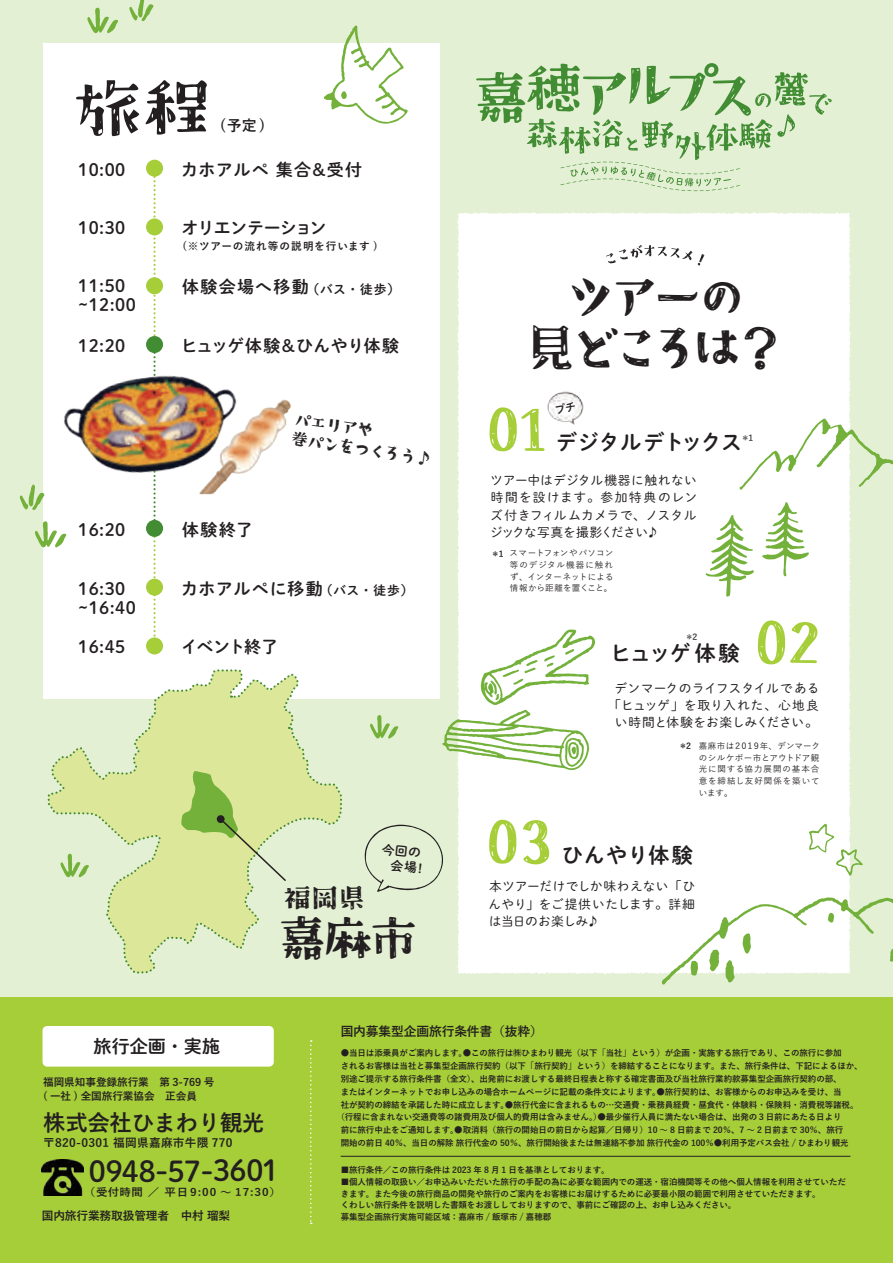
<style>
.page{position:relative;width:893px;height:1263px;background:#fff}
.page>*{position:absolute;margin:0;border:0;box-sizing:border-box;transform-origin:0 0}
.t1{font:68.1px "craftmincho";color:#231f20}
.t2{font:55.35px "craftmincho";color:#a6ce39}
.t3{font:49.95px/51px "craftmincho";letter-spacing:-.14em;color:#231f20;text-align:center}
.t4{font:48.9px "craftmincho";color:#231f20}
.t5{font:28.65px "DNP Shuei M Go Std B";letter-spacing:-.02em;color:#231f20}
.t6{font:27.6px "craftmincho";color:#231f20}
.t7{font:700 22.35px "Yu Gothic";letter-spacing:-.01em;color:#231f20}
.t8{font:21.3px "DNP Shuei M Go Std B";letter-spacing:-.005em;color:#231f20}
.t9{font:21.3px "DNP Shuei M Go Std B";letter-spacing:-.04em;color:#231f20}
.t10{font:18px "DNP Shuei M Go Std B";color:#231f20}
.t11{font:16.95px/19.2px "DNP Shuei M Go Std B";letter-spacing:.025em;color:#231f20}
.t12{font:16.95px "DNP Shuei M Go Std B";letter-spacing:.05em;color:#231f20}
.t13{font:16.95px/19.2px "craftmincho";color:#231f20}
.t14{font:16.95px "DNP Shuei M Go Std B";letter-spacing:.075em;color:#231f20}
.t15{font:16.95px "DNP Shuei M Go Std B";letter-spacing:-.01em;color:#231f20}
.t16{font:16.95px "DNP Shuei M Go Std B";letter-spacing:.065em;color:#231f20}
.t17{font:16.95px "DNP Shuei M Go Std B";letter-spacing:-.05em;color:#231f20}
.t18{font:700 14.85px "Yu Gothic";color:#231f20}
.t19{font:12.75px/17px "DNP Shuei M Go Std L";letter-spacing:.015em;color:#231f20;text-align:justify}
.t20{font:12.75px/17px "DNP Shuei M Go Std L";letter-spacing:-.005em;color:#231f20;text-align:center}
.t21{font:700 12.75px "Yu Gothic";letter-spacing:-.01em;color:#231f20}
.t22{font:12.75px/14.9px "DNP Shuei M Go Std B";color:#231f20;text-align:right}
.t23{font:700 11.7px "Yu Gothic";letter-spacing:.025em;color:#231f20}
.t24{font:700 11.7px "Yu Gothic";letter-spacing:-.01em;color:#231f20}
.t25{font:700 10.65px/13.8px "Yu Gothic";letter-spacing:-.005em;color:#231f20}
.t26{font:700 10.65px "Yu Gothic";letter-spacing:.08em;color:#231f20;scale:1.08 1}
.t27{font:700 10.65px "Yu Gothic";letter-spacing:.08em;color:#231f20}
.t28{font:700 8.55px/11.7px "Yu Gothic";letter-spacing:-.01em;color:#231f20}
.t29{font:500 8.55px/11.7px "Yu Gothic";letter-spacing:.06em;color:#231f20;text-align:justify}
.t30{font:700 8.55px "Yu Gothic";color:#3e3e3f}
.s1{font-size:12.75px}
</style>
<div class="page">
<div style="left:0;top:0;width:893px;height:1050px;background:#e4f0d4"></div>
<div style="left:0;top:997px;width:893px;height:266px;background:#a6ce39"></div>
<div style="left:43px;top:43px;width:397px;height:655px;background:#fff"></div>
<div style="left:457px;top:212px;width:393px;height:762px;background:#fff"></div>
<div style="left:43px;top:1026px;width:231px;height:40px;background:#fff;border-radius:5px"></div>
<div style="left:654px;top:526px;width:32px;height:13px;background:#fff"></div>
<div style="left:612px;top:520px;width:15px;height:19px;background:#fff"></div>
<div style="left:685px;top:322px;width:15px;height:13px;background:#fff"></div>
<div style="left:681px;top:850px;width:26px;height:14px;background:#fff"></div>
<div style="left:689px;top:880px;width:25px;height:11px;background:#fff"></div>
<div style="left:689px;top:896px;width:25px;height:15px;background:#fff"></div>
<div style="left:649px;top:654px;width:25px;height:9px;background:#fff"></div>
<hr style="left:646px;top:675px;width:25px;height:4px;background:#fff">
<div style="left:645px;top:690px;width:26px;height:9px;background:#fff"></div>
<div style="left:654px;top:619px;width:25px;height:14px;background:#fff"></div>
<div style="left:613px;top:613px;width:14px;height:14px;background:#fff"></div>
<div style="left:685px;top:415px;width:13px;height:14px;background:#fff"></div>
<img style="left:547px;top:391px;width:37px;height:34px">
<svg style="left:365px;top:824px;width:78px;height:68px"></svg>
<svg style="left:47px;top:669px;width:296px;height:305px"></svg>
<svg style="left:705px;top:515px;width:49px;height:82px;background:#d8e9c9"></svg>
<svg style="left:762px;top:502px;width:47px;height:74px;background:#daeacb"></svg>
<svg style="left:739px;top:418px;width:154px;height:72px"></svg>
<svg style="left:809px;top:823px;width:54px;height:52px"></svg>
<svg style="left:442px;top:629px;width:153px;height:141px;background:#e4f0da"></svg>
<svg style="left:324px;top:25px;width:84px;height:99px"></svg>
<svg style="left:661px;top:897px;width:232px;height:88px"></svg>
<svg style="left:35px;top:521px;width:32px;height:27px"></svg>
<svg style="left:370px;top:715px;width:29px;height:24px"></svg>
<svg style="left:60px;top:854px;width:29px;height:24px"></svg>
<svg style="left:87px;top:8px;width:31px;height:26px"></svg>
<svg style="left:20px;top:484px;width:25px;height:26px"></svg>
<svg style="left:129px;top:0;width:25px;height:21px"></svg>
<svg style="left:153px;top:537px;width:3px;height:100px"></svg>
<svg style="left:153px;top:177px;width:3px;height:159px"></svg>
<hr style="left:341px;top:1156px;width:509px;height:1px;background:#231f20">
<div style="left:146px;top:160px;width:17px;height:17px;background:#a6ce39;border-radius:50%"></div>
<div style="left:146px;top:218px;width:17px;height:17px;background:#a6ce39;border-radius:50%"></div>
<div style="left:146px;top:277px;width:17px;height:17px;background:#a6ce39;border-radius:50%"></div>
<div style="left:146px;top:336px;width:17px;height:17px;background:#428d33;border-radius:50%"></div>
<div style="left:146px;top:579px;width:17px;height:17px;background:#a6ce39;border-radius:50%"></div>
<div style="left:146px;top:637px;width:17px;height:17px;background:#a6ce39;border-radius:50%"></div>
<div style="left:146px;top:520px;width:17px;height:17px;background:#428d33;border-radius:50%"></div>
<svg style="left:153px;top:353px;width:3px;height:167px"></svg>
<svg style="left:476px;top:63px;width:356px;height:128px"></svg>
<img style="left:249px;top:399px;width:42px;height:72px">
<img style="left:42px;top:1159px;width:42px;height:36px">
<svg style="left:606px;top:245px;width:98px;height:21px;background:#e6e5e5"></svg>
<svg style="left:180px;top:771px;width:107px;height:111px;background:#c7db8d"></svg>
<div style="left:217px;top:815px;width:8px;height:8px;background:#231f20;border-radius:50%"></div>
<svg style="left:310px;top:1040px;width:2px;height:184px"></svg>
<img style="left:64px;top:354px;width:185px;height:143px">
<svg style="left:555px;top:402px;width:21px;height:12px"></svg>
<h1 class="t1" style="left:76px;top:71px;width:137px">旅程</h1>
<h3 class="t18" style="left:220px;top:117px;width:47px">(予定 )</h3>
<h3 class="t11" style="left:78px;top:159px;width:49px">10:00</h3>
<h3 class="t16" style="left:181px;top:157px;width:183px">カホアルペ 集合＆受付</h3>
<h3 class="t11" style="left:78px;top:218px;width:49px">10:30</h3>
<h3 class="t17" style="left:182px;top:215px;width:147px">オリエンテーション</h3>
<p class="t27" style="left:182px;top:240px;width:197px">(※ツアーの流れ等の説明を行います )</p>
<h3 class="t11" style="left:78px;top:276px;width:59px">11:50 ~12:00</h3>
<h3 class="t14" style="left:182px;top:274px;width:220px">体験会場へ移動<span class="s1">（バス・徒歩）</span></h3>
<h3 class="t11" style="left:78px;top:335px;width:49px">12:20</h3>
<h3 class="t15" style="left:181px;top:333px;width:220px">ヒュッゲ体験＆ひんやり体験</h3>
<h3 class="t11" style="left:78px;top:519px;width:49px">16:20</h3>
<h3 class="t11" style="left:182px;top:519px;width:72px">体験終了</h3>
<h3 class="t13" style="left:296px;top:410px;width:144px;rotate:9deg">パエリアや<br>巻パンをつくろう♪</h3>
<h3 class="t11" style="left:78px;top:578px;width:59px">16:30 ~16:40</h3>
<h3 class="t12" style="left:181px;top:576px;width:234px">カホアルペに移動<span class="s1">（バス・徒歩）</span></h3>
<h3 class="t11" style="left:78px;top:637px;width:49px">16:45</h3>
<h3 class="t11" style="left:181px;top:637px;width:99px">イベント終了</h3>
<h3 class="t22" style="left:383px;top:841px;width:43px;rotate:6deg">今回の会場!</h3>
<h3 class="t6" style="left:284px;top:883px;width:84px">福岡県</h3>
<h3 class="t4" style="left:279px;top:912px;width:141px">嘉麻市</h3>
<h3 class="t3" style="left:527px;top:272px;width:258px">ツアーの<br>見どころは？</h3>
<h2 class="t2" style="left:485px;top:399px;width:67px">01</h2>
<h3 class="t9" style="left:556px;top:426px;width:188px">デジタルデトックス</h3>
<p class="t30" style="left:741px;top:433px;width:14px">＊1</p>
<h3 class="t19" style="left:490px;top:472px;width:209px">ツアー中はデジタル機器に触れない時間を設けます。参加特典のレンズ付きフィルムカメラで、ノスタルジックな写真を撮影ください♪</h3>
<p class="t29" style="left:509px;top:546px;width:105px">スマートフォンやパソコン等のデジタル機器に触れず、インターネットによる情報から距離を置くこと。</p>
<p class="t28" style="left:491px;top:548px;width:14px">＊1</p>
<p class="t30" style="left:685px;top:632px;width:14px">＊2</p>
<h3 class="t8" style="left:610px;top:637px;width:131px">ヒュッゲ体験</h3>
<h2 class="t2" style="left:753px;top:612px;width:72px">02</h2>
<h3 class="t20" style="left:608px;top:679px;width:212px">デンマークのライフスタイルである「ヒュッゲ」を取り入れた、心地良い時間と体験をお楽しみください。</h3>
<h2 class="t2" style="left:484px;top:811px;width:73px">03</h2>
<p class="t28" style="left:679px;top:740px;width:14px">＊2</p>
<p class="t29" style="left:699px;top:739px;width:123px">嘉麻市は２０１９年、デンマークのシルケボー市とアウトドア観光に関する協力展開の基本合意を締結し友好関係を築いています。</p>
<h3 class="t8" style="left:562px;top:839px;width:133px">ひんやり体験</h3>
<h3 class="t19" style="left:488px;top:878px;width:208px">本ツアーだけでしか味わえない「ひんやり」をご提供いたします。詳細は当日のお楽しみ♪</h3>
<h3 class="t10" style="left:94px;top:1033px;width:128px">旅行企画・実施</h3>
<p class="t25" style="left:43px;top:1075px;width:173px">福岡県知事登録旅行業　第 3-769 号( 一社 ) 全国旅行業協会　正会員</p>
<h3 class="t7" style="left:43px;top:1110px;width:223px">株式会社ひまわり観光</h3>
<h3 class="t23" style="left:43px;top:1136px;width:191px">〒820-0301 福岡県嘉麻市牛隈 770</h3>
<h3 class="t5" style="left:89px;top:1150px;width:192px">0948-57-3601</h3>
<p class="t26" style="left:84px;top:1185px;width:184px">（受付時間／ 平日9:00 ～ 17:30）</p>
<h3 class="t24" style="left:42px;top:1209px;width:190px">国内旅行業務取扱管理者　中村 瑠梨</h3>
<h3 class="t21" style="left:341px;top:1024px;width:204px">国内募集型企画旅行条件書（抜粋）</h3>
<p class="t28" style="left:341px;top:1048px;width:502px">●当日は添乗員がご案内します。●この旅行は㈱ひまわり観光（以下「当社」という）が企画・実施する旅行であり、この旅行に参加</p>
<p class="t28" style="left:341px;top:1060px;width:524px">されるお客様は当社と募集型企画旅行契約（以下「旅行契約」という）を締結することになります。また、旅行条件は、下記によるほか、</p>
<p class="t28" style="left:341px;top:1073px;width:502px">別途ご提示する旅行条件書（全文）、出発前にお渡しする最終日程表と称する確定書面及び当社旅行業約款募集型企画旅行契約の部、</p>
<p class="t28" style="left:341px;top:1086px;width:502px">またはインターネットでお申し込みの場合ホームページに記載の条件文によります。●旅行契約は、お客様からのお申込みを受け、当</p>
<p class="t28" style="left:341px;top:1099px;width:519px">社が契約の締結を承諾した時に成立します。●旅行代金に含まれるもの…交通費・乗務員経費・昼食代・体験料・保険料・消費税等諸税。</p>
<p class="t28" style="left:336px;top:1111px;width:507px">（行程に含まれない交通費等の諸費用及び個人的費用は含みません。）●最少催行人員に満たない場合は、出発の３日前にあたる日より</p>
<p class="t28" style="left:341px;top:1124px;width:504px">前に旅行中止をご通知します。●取消料（旅行の開始日の前日から起算／日帰り）10 ～ 8 日前まで 20％、7 ～ 2 日前まで 30％、旅行</p>
<p class="t28" style="left:341px;top:1137px;width:509px">開始の前日 40％、当日の解除 旅行代金の 50％、旅行開始後または無連絡不参加 旅行代金の 100％●利用予定バス会社 / ひまわり観光</p>
<p class="t28" style="left:341px;top:1164px;width:270px">■旅行条件／この旅行条件は 2023 年 8 月 1 日を基準としております。</p>
<p class="t28" style="left:341px;top:1176px;width:507px">■個人情報の取扱い／お申込みいただいた旅行の手配の為に必要な範囲内での運送・宿泊機関等その他へ個人情報を利用させていただきます。また今後の旅行商品の開発や旅行のご案内をお客様にお届けするために必要最小限の範囲で利用させていただきます。<br>くわしい旅行条件を説明した書類をお渡ししておりますので、事前にご確認の上、お申し込みください。<br>募集型企画旅行実施可能区域：嘉麻市 / 飯塚市 / 嘉穂郡</p>
</div>
